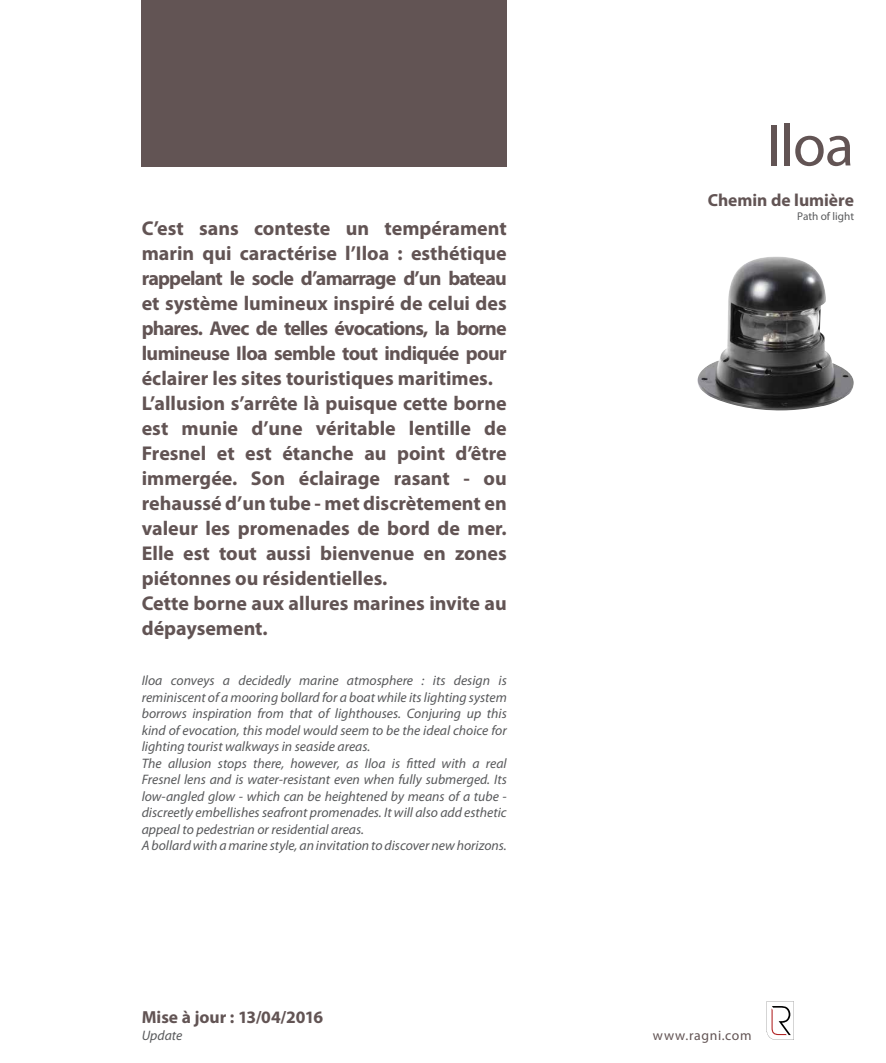
<style>
.page{position:relative;width:886px;height:1063px;background:#fff}
.page>*{position:absolute;margin:0;border:0;box-sizing:border-box;transform-origin:0 0}
.t1{font:60px "Myriad Pro";color:#625454}
.t2{font:700 20px/25px "Myriad Pro";color:#625454}
.t3{font:700 17.5px "Myriad Pro";letter-spacing:-.005em;color:#625454}
.t4{font:italic 13.75px/16.5px "Myriad Pro";color:#58595b}
.t5{font:13.75px "Myriad Pro";letter-spacing:.045em;color:#625454}
.t6{font:11.25px "Myriad Pro";color:#58595b}
</style>
<div class="page">
<svg style="left:766px;top:1001px;width:28px;height:39px"></svg>
<div style="left:142px;top:0;width:365px;height:167px;background:#625454"></div>
<img style="left:697px;top:257px;width:157px;height:154px">
<p class="t2" style="left:142px;top:215px;width:366px">C’est sans conteste un tempérament marin qui caractérise l’Iloa : esthétique rappelant le socle d’amarrage d’un bateau et système lumineux inspiré de celui des phares. Avec de telles évocations, la borne lumineuse Iloa semble tout indiquée pour éclairer les sites touristiques maritimes.<br>L’allusion s’arrête là puisque cette borne est munie d’une véritable lentille de Fresnel et est étanche au point d’être immergée. Son éclairage rasant - ou rehaussé d’un tube - met discrètement en valeur les promenades de bord de mer.<br>Elle est tout aussi bienvenue en zones piétonnes ou résidentielles.<br>Cette borne aux allures marines invite au dépaysement.</p>
<p class="t4" style="left:142px;top:672px;width:367px">Iloa conveys a decidedly marine atmosphere : its design is reminiscent of a mooring bollard for a boat while its lighting system borrows inspiration from that of lighthouses. Conjuring up this kind of evocation, this model would seem to be the ideal choice for lighting tourist walkways in seaside areas.<br>The allusion stops there, however, as Iloa is fitted with a real Fresnel lens and is water-resistant even when fully submerged. Its low-angled glow - which can be heightened by means of a tube - discreetly embellishes seafront promenades. It will also add esthetic appeal to pedestrian or residential areas.<br>A bollard with a marine style, an invitation to discover new horizons.</p>
<p class="t3" style="left:142px;top:1006px;width:183px">Mise à jour : 13/04/2016</p>
<p class="t4" style="left:142px;top:1027px;width:42px">Update</p>
<h1 class="t1" style="left:767px;top:108px;width:89px">Iloa</h1>
<p class="t3" style="left:708px;top:189px;width:148px">Chemin de lumière</p>
<p class="t6" style="left:797px;top:209px;width:58px">Path of light</p>
<p class="t5" style="left:653px;top:1027px;width:100px">www.ragni.com</p>
</div>
